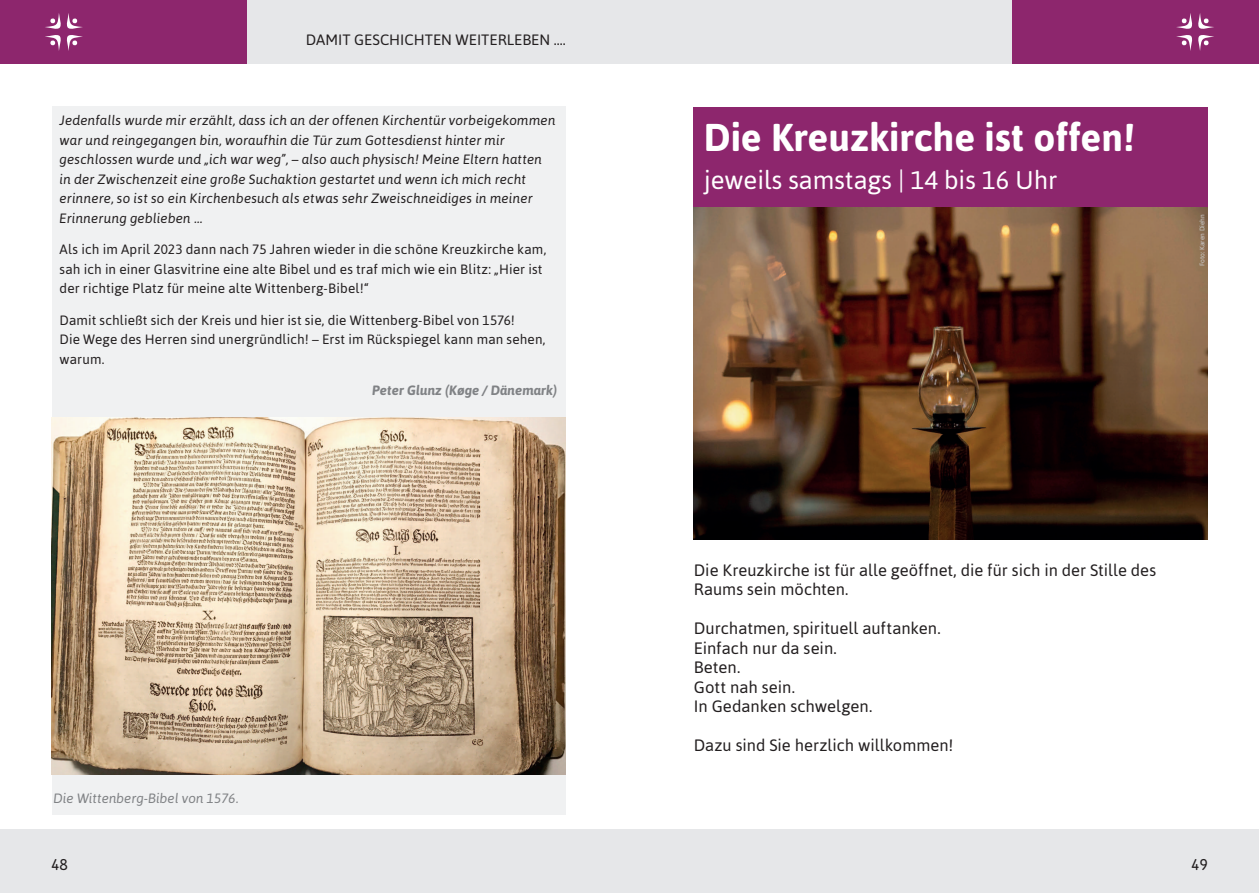
<style>
.page{position:relative;width:1259px;height:893px;background:#fff}
.page>*{position:absolute;margin:0;border:0;box-sizing:border-box;transform-origin:0 0}
.t1{font:700 38.7px "Asap";color:#fff}
.t2{font:25.5px "Asap";color:#fff}
.t3{font:16.5px/19.5px "Asap";color:#231f20}
.t4{font:15px "Asap";color:#231f20}
.t5{font:500 15px "Chevin Std";color:#231f20}
.t6{font:italic 13.5px/19.5px "Asap";letter-spacing:.01em;color:#231f20}
.t7{font:13.5px/19.5px "Asap";letter-spacing:.01em;color:#231f20}
.t8{font:italic 13.5px "Asap";color:#808285}
.t9{font:italic 700 13.5px "Asap";color:#808285}
.t10{font:6.6px "Asap";color:#cbccce}
</style>
<div class="page">
<div style="left:0;top:0;width:629px;height:64px;background:#e6e7e9"></div>
<div style="left:629px;top:0;width:630px;height:64px;background:#e6e7e9"></div>
<div style="left:0;top:829px;width:629px;height:64px;background:#e6e7e9"></div>
<div style="left:629px;top:829px;width:630px;height:64px;background:#e6e7e9"></div>
<div style="left:52px;top:106px;width:514px;height:708px;background:#f0f1f2"></div>
<img style="left:51px;top:417px;width:514px;height:357px">
<div style="left:1012px;top:0;width:247px;height:64px;background:#8d266d"></div>
<svg style="left:1176px;top:13px;width:38px;height:38px"></svg>
<div style="left:0;top:0;width:247px;height:64px;background:#8d266d"></div>
<svg style="left:45px;top:13px;width:38px;height:38px"></svg>
<div style="left:693px;top:107px;width:514px;height:101px;background:#8d266d"></div>
<img style="left:693px;top:207px;width:514px;height:333px">
<p class="t4" style="left:306px;top:31px;width:261px">Damit Geschichten weiterleben ....</p>
<p class="t6" style="left:60px;top:110px;width:497px">Jedenfalls wurde mir erzählt, dass ich an der offenen Kirchentür vorbeigekommen war und reingegangen bin, woraufhin die Tür zum Gottesdienst hinter mir geschlossen wurde und „ich war weg”, – also auch physisch! Meine Eltern hatten in der Zwischenzeit eine große Suchaktion gestartet und wenn ich mich recht erinnere, so ist so ein Kirchenbesuch als etwas sehr Zweischneidiges in meiner Erinnerung geblieben …</p>
<p class="t7" style="left:60px;top:239px;width:488px">Als ich im April 2023 dann nach 75 Jahren wieder in die schöne Kreuzkirche kam, sah ich in einer Glasvitrine eine alte Bibel und es traf mich wie ein Blitz: „H ier ist der richtige Platz für meine alte Wittenberg-Bibel!“</p>
<p class="t7" style="left:60px;top:310px;width:487px">Damit schließt sich der Kreis und hier ist sie, die Wittenberg-Bibel von 1576!<br>Die Wege des Herren sind unergründlich! – Erst im Rückspiegel kann man sehen, warum.</p>
<p class="t9" style="left:372px;top:382px;width:187px">Peter Glunz (Køge / Dänemark)</p>
<p class="t8" style="left:54px;top:790px;width:186px">Die Wittenberg-Bibel von 1576.</p>
<h1 class="t1" style="left:704px;top:115px;width:432px">Die Kreuzkirche ist offen!</h1>
<h2 class="t2" style="left:704px;top:165px;width:355px">jeweils samstags | 14 bis 16 Uhr</h2>
<p class="t10" style="left:1198px;top:266px;width:54px;rotate:-90deg">Foto: Karen Diehn</p>
<p class="t3" style="left:694px;top:560px;width:464px">Die Kreuzkirche ist für alle geöffnet, die für sich in der Stille des<br>Raums sein möchten.</p>
<p class="t3" style="left:694px;top:619px;width:248px">Durchatmen, spirituell auftanken.<br>Einfach nur da sein.<br>Beten.<br>Gott nah sein.<br>I n Gedanken schwelgen.</p>
<p class="t3" style="left:694px;top:736px;width:261px">Dazu sind Sie herzlich willkommen!</p>
<p class="t5" style="left:51px;top:855px;width:18px">48</p>
<p class="t5" style="left:1191px;top:855px;width:18px">49</p>
</div>
